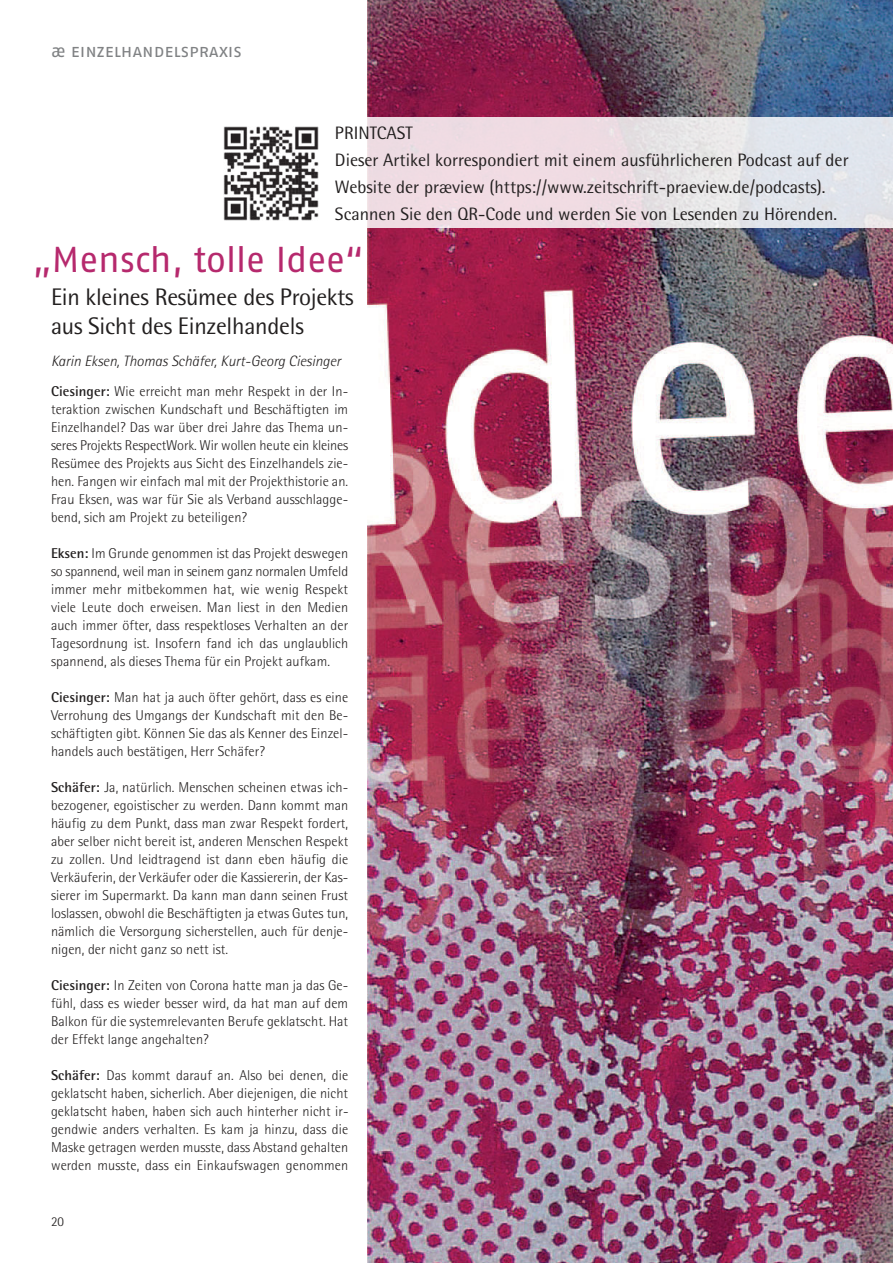
<style>
.page{position:relative;width:893px;height:1263px;background:#fff}
.page>*{position:absolute;margin:0;border:0;box-sizing:border-box;transform-origin:0 0}
.t1{font:36px "Fago No";color:#b6296d}
.t2{font:24px/28.8px "Rotis Semi Sans";letter-spacing:-.01em;color:#221f1f}
.t3{font:18px/27px "Rotis Semi Sans";color:#221f1f}
.t4{font:18px "Fago No Regular Caps";letter-spacing:-.01em;color:#808284}
.t5{font:italic 300 15px "Rotis Semi Sans";color:#221f1f}
.t6{font:300 14.25px/18px "Rotis Semi Sans";letter-spacing:.005em;color:#221f1f;text-align:justify}
.t7{font:300 13.5px "Rotis Semi Sans";color:#221f1f}
.s1{font-family:"Fago No"}
.s2{font-weight:700}
</style>
<div class="page">
<img style="left:367px;top:0;width:526px;height:1263px">
<div style="left:214px;top:118px;width:679px;height:110px;background:#fff;opacity:.85"></div>
<img style="left:223px;top:126px;width:96px;height:95px">
<p class="t4" style="left:51px;top:40px;width:192px"><span class="s1">æ</span> einzelhandelspraxis</p>
<p class="t3" style="left:335px;top:120px;width:515px">PRINTCAST<br>Dieser Artikel korrespondiert mit einem ausführlicheren Podcast auf der Website der præview (https://www.zeitschrift-praeview.de/podcasts).<br>Scannen Sie den QR-Code und werden Sie von Lesenden zu Hörenden.</p>
<h1 class="t1" style="left:33px;top:246px;width:333px">„Mensch, tolle Idee“</h1>
<h2 class="t2" style="left:51px;top:284px;width:304px">Ein kleines Resümee des Projekts aus Sicht des Einzelhandels</h2>
<p class="t5" style="left:51px;top:355px;width:291px">Karin Eksen, Thomas Schäfer, Kurt-Georg Ciesinger</p>
<p class="t6" style="left:51px;top:382px;width:299px"><span class="s2">Ciesinger:</span> Wie erreicht man mehr Respekt in der In&shy;teraktion zwischen Kundschaft und Beschäftigten im Einzelhandel? Das war über drei Jahre das Thema un&shy;seres Projekts RespectWork. Wir wollen heute ein kleines Resümee des Projekts aus Sicht des Einzelhandels zie&shy;hen. Fangen wir einfach mal mit der Projekthistorie an.<br>Frau Eksen, was war für Sie als Verband ausschlagge&shy;bend, sich am Projekt zu beteiligen?</p>
<p class="t6" style="left:51px;top:544px;width:299px"><span class="s2">Eksen:</span> Im Grunde genommen ist das Projekt deswegen so spannend, weil man in seinem ganz normalen Umfeld immer mehr mitbekommen hat, wie wenig Respekt viele Leute doch erweisen. Man liest in den Medien auch immer öfter, dass respektloses Verhalten an der Tagesordnung ist. Insofern fand ich das unglaublich spannend, als dieses Thema für ein Projekt aufkam.</p>
<p class="t6" style="left:51px;top:688px;width:299px"><span class="s2">Ciesinger:</span> Man hat ja auch öfter gehört, dass es eine Verrohung des Umgangs der Kundschaft mit den Be&shy;schäftigten gibt. Können Sie das als Kenner des Einzel&shy;handels auch bestätigen, Herr Schäfer?</p>
<p class="t6" style="left:51px;top:778px;width:299px"><span class="s2">Schäfer:</span> Ja, natürlich. Menschen scheinen etwas ich&shy;bezogener, egoistischer zu werden. Dann kommt man häufig zu dem Punkt, dass man zwar Respekt fordert, aber selber nicht bereit ist, anderen Menschen Respekt zu zollen. Und leidtragend ist dann eben häufig die Verkäuferin, der Verkäufer oder die Kassiererin, der Kas&shy;sierer im Supermarkt. Da kann man dann seinen Frust loslassen, obwohl die Beschäftigten ja etwas Gutes tun, nämlich die Versorgung sicherstellen, auch für denje&shy;nigen, der nicht ganz so nett ist.</p>
<p class="t6" style="left:51px;top:976px;width:299px"><span class="s2">Ciesinger:</span> In Zeiten von Corona hatte man ja das Ge&shy;fühl, dass es wieder besser wird, da hat man auf dem Balkon für die systemrelevanten Berufe geklatscht. Hat der Effekt lange angehalten?</p>
<p class="t6" style="left:51px;top:1066px;width:299px"><span class="s2">Schäfer:</span> Das kommt darauf an. Also bei denen, die geklatscht haben, sicherlich. Aber diejenigen, die nicht geklatscht haben, haben sich auch hinterher nicht ir&shy;gendwie anders verhalten. Es kam ja hinzu, dass die Maske getragen werden musste, dass Abstand gehalten werden musste, dass ein Einkaufswagen genommen</p>
<p class="t7" style="left:51px;top:1214px;width:15px">20</p>
</div>
